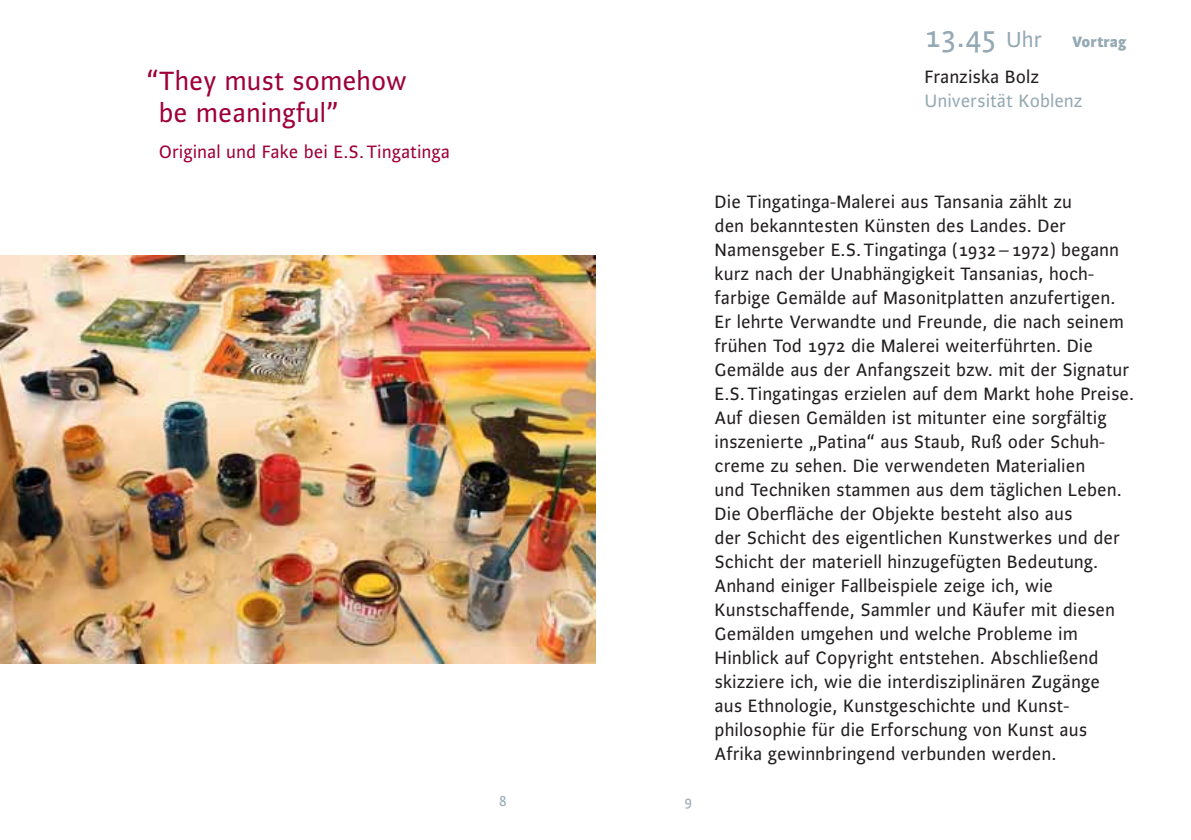
<style>
.page{position:relative;width:1191px;height:840px;background:#fff}
.page>*{position:absolute;margin:0;border:0;box-sizing:border-box;transform-origin:0 0}
.t1{font:32px "Alibi Roman Os F";color:#95a9b4}
.t2{font:28px/32px "Alibi Roman Os F";color:#9e0039}
.t3{font:19px/24px "Alibi Roman Os F";color:#231f20}
.t4{font:19px "Alibi Roman Os F";color:#9e0039}
.t5{font:19px "Alibi Roman Os F";color:#95a9b4}
.t6{font:800 16px "Alibi";color:#95a9b4}
.t7{font:15px "Alibi Roman Os F";color:#95a9b4}
.s1{font-size:23px}
</style>
<div class="page">
<img style="left:0;top:255px;width:595px;height:408px">
<h2 class="t2" style="left:159px;top:63px;width:249px;text-indent:-12px">“They must somehow be meaningful”</h2>
<p class="t4" style="left:159px;top:139px;width:293px">Original und Fake bei E.S. Tingatinga</p>
<h1 class="t1" style="left:924px;top:16px;width:119px">13.45 <span class="s1">Uhr</span></h1>
<p class="t6" style="left:1072px;top:32px;width:56px">Vortrag</p>
<p class="t3" style="left:924px;top:64px;width:116px">Franziska Bolz</p>
<p class="t5" style="left:924px;top:89px;width:160px">U niversität Koblenz</p>
<p class="t7" style="left:499px;top:791px;width:9px">8</p>
<p class="t7" style="left:684px;top:791px;width:9px">9</p>
<p class="t3" style="left:714px;top:189px;width:421px">Die Tingatinga-Malerei aus Tansania zählt zu<br>den bekanntesten Künsten des Landes. Der Namensgeber E.S. Tingatinga (1932–1972) begann kurz nach der U nabhängigkeit Tansanias, hoch&shy;farbige Gemälde auf Masonitplatten anzufertigen.<br>Er lehrte Verwandte und Freunde, die nach seinem frühen Tod 1972 die Malerei weiterführten. Die Gemälde aus der Anfangszeit bzw. mit der Signatur E.S. Tingatingas erzielen auf dem Markt hohe Preise.<br>Auf diesen Gemälden ist mitunter eine sorgfältig inszenierte „Patina“ aus Staub, Ruß oder Schuh&shy;creme zu sehen. Die verwendeten Materialien<br>und Techniken stammen aus dem täglichen Leben.<br>Die Oberfläche der Objekte besteht also aus<br>der Schicht des eigentlichen Kunstwerkes und der Schicht der materiell hinzugefügten Bedeutung.<br>Anhand einiger Fallbeispiele zeige ich, wie Kunstschaffende, Sammler und Käufer mit diesen Gemälden umgehen und welche Probleme im<br>H inblick auf Copyright entstehen. Abschließend skizziere ich, wie die interdisziplinären Zugänge<br>aus Ethnologie, Kunstgeschichte und Kunst&shy;philosophie für die Erforschung von Kunst aus Afrika gewinnbringend verbunden werden.</p>
</div>
